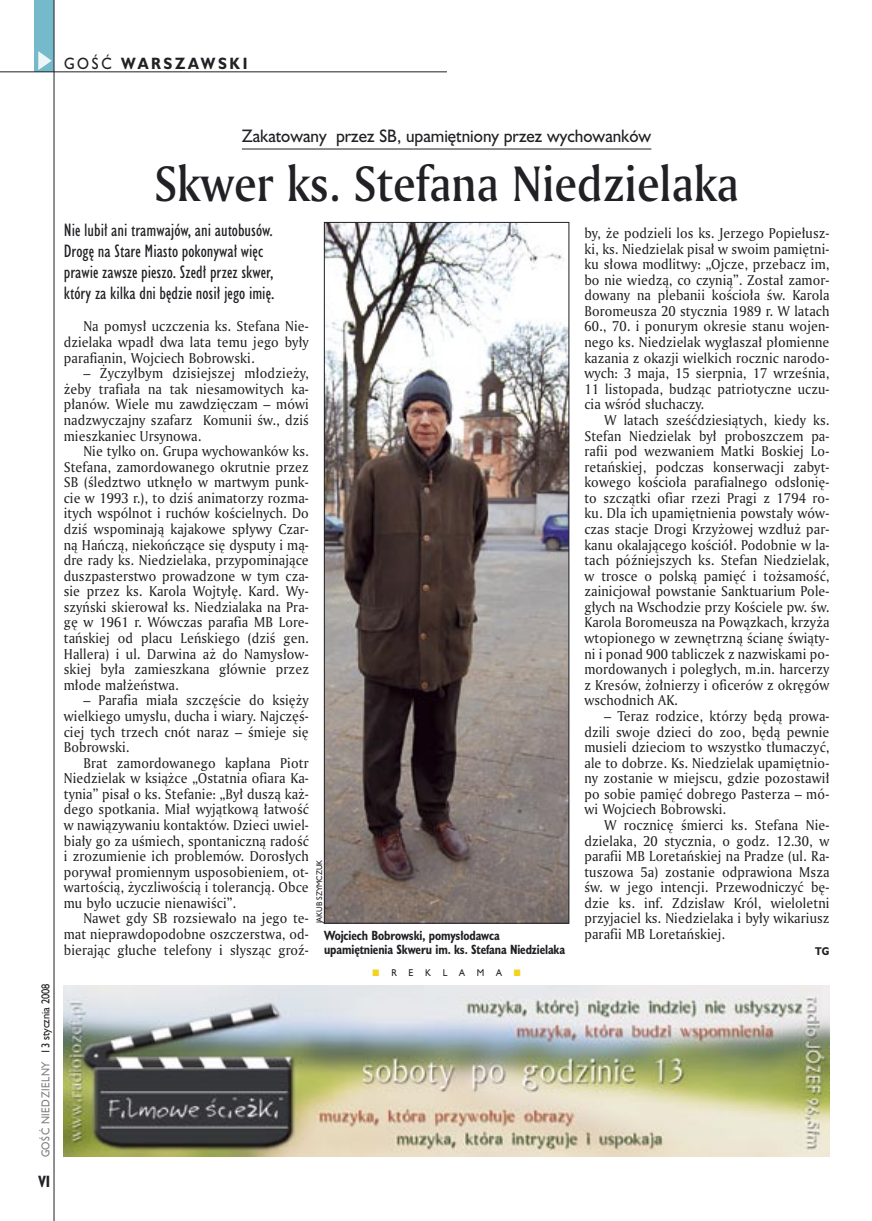
<style>
.page{position:relative;width:872px;height:1221px;background:#fff}
.page>*{position:absolute;margin:0;border:0;box-sizing:border-box;transform-origin:0 0}
._05a_tytyl_AmMd_32_pt{font:48px "Amerigo Md PL";color:#212125;scale:.9 1}
._06-4_lead_lokal_HuCn_11_pt{font:16.5px/21px "Humanst 521 Cn PL";color:#212125}
._04-3_nadtytul_lokal{font:16.5px "Humanst 521 PL";color:#212125;scale:.94 1}
.t1{font:700 15px "Humanst 521 PL";letter-spacing:.2em;color:#212125;scale:.9 1}
.t2{font:700 15px "Humanst 521 Cn PL";color:#212125;scale:.94 1}
._01_body_tekst{font:13.8px/15.6px "Amerigo PL";letter-spacing:.01em;color:#212125;text-align:justify;scale:.94 1}
._09_podpis_zdjecia_HuCnB{font:700 12.3px/14.4px "Humanst 521 Cn PL";letter-spacing:-.01em;color:#212125;scale:.94 1}
.t3{font:10.5px "Humanst 521 PL";letter-spacing:.05em;color:#7f7f83;scale:.9 1}
._01_body_tekst-2{font:700 10.35px "Humanst 521 PL";color:#212125;scale:.9 1}
._19b_reklama_lewa{font:9px "Humanst 521 PL";color:#212125;scale:.94 1}
._09a_autor_zdjecia_Hu_5_pt{font:7.5px "Humanst 521 PL";color:#212125;scale:.94 1}
.s1{font-weight:400}
.s2{color:#212125}
</style>
<div class="page">
<div style="left:35px;top:0;width:19px;height:72px;background:#75baca"></div>
<svg style="left:38px;top:51px;width:14px;height:19px"></svg>
<hr style="left:54px;top:0;width:1px;height:1220px;background:#212125">
<hr style="left:0;top:72px;width:447px;height:1px;background:#212125">
<img style="left:64px;top:985px;width:765px;height:171px">
<hr style="left:242px;top:149px;width:409px;height:1px;background:#212125">
<img style="left:326px;top:224px;width:241px;height:697px">
<div style="left:324px;top:222px;width:245px;height:701px;border:1px solid #212125"></div>
<p class="t1" style="left:64px;top:53px;width:205px"><span class="s1">GOŚĆ</span> WARSZAWSKI</p>
<p class="t3" style="left:38px;top:1157px;width:195px;rotate:-90deg">GOŚĆ NIEDZIELNY <span class="s2">13 stycznia 2008</span></p>
<p class="t2" style="left:38px;top:1170px;width:14px">VI</p>
<p class="_04-3_nadtytul_lokal" style="left:242px;top:124px;width:437px">Zakatowany przez SB, upamiętniony przez wychowanków</p>
<p class="_05a_tytyl_AmMd_32_pt" style="left:154px;top:151px;width:651px">Skwer ks. Stefana Niedzielaka</p>
<p class="_06-4_lead_lokal_HuCn_11_pt" style="left:64px;top:219px;width:212px">Nie lubił ani tramwajów, ani autobusów.<br>Drogę na Stare Miasto pokonywał więc prawie zawsze pieszo. Szedł przez skwer, który za kilka dni będzie nosił jego imię.</p>
<p class="_01_body_tekst" style="left:64px;top:318px;width:262px;text-indent:20px">Na pomysł uczczenia ks. Stefana Nie&shy;dzielaka wpadł dwa lata temu jego były parafianin, Wojciech Bobrowski.</p>
<p class="_01_body_tekst" style="left:64px;top:365px;width:262px;text-indent:20px">– Życzyłbym dzisiejszej młodzieży, żeby trafiała na tak niesamowitych ka&shy;płanów. Wiele mu zawdzięczam – mówi nadzwyczajny szafarz Komunii św., dziś mieszkaniec Ursynowa.</p>
<p class="_01_body_tekst" style="left:64px;top:443px;width:262px;text-indent:20px">Nie tylko on. Grupa wychowanków ks.<br>Stefana, zamordowanego okrutnie przez SB (śledztwo utknęło w martwym punk&shy;cie w 1993 r.), to dziś animatorzy rozma&shy;itych wspólnot i ruchów kościelnych. Do dziś wspominają kajakowe spływy Czar&shy;ną Hańczą, niekończące się dysputy i mą&shy;dre rady ks. Niedzielaka, przypominające duszpasterstwo prowadzone w tym cza&shy;sie przez ks. Karola Wojtyłę. Kard. Wy&shy;szyński skierował ks. Niedzialaka na Pra&shy;gę w 1961 r. Wówczas parafia MB Lore&shy;tańskiej od placu Leńskiego (dziś gen.<br>Hallera) i ul. Darwina aż do Namysłow&shy;skiej była zamieszkana głównie przez młode małżeństwa.</p>
<p class="_01_body_tekst" style="left:64px;top:692px;width:262px;text-indent:20px">– Parafia miała szczęście do księży wielkiego umysłu, ducha i wiary. Najczęś&shy;ciej tych trzech cnót naraz – śmieje się Bobrowski.</p>
<p class="_01_body_tekst" style="left:64px;top:754px;width:262px;text-indent:20px">Brat zamordowanego kapłana Piotr Niedzielak w książce „Ostatnia ofiara Ka&shy;tynia” pisał o ks. Stefanie: „Był duszą każ&shy;dego spotkania. Miał wyjątkową łatwość w nawiązywaniu kontaktów. Dzieci uwiel&shy;biały go za uśmiech, spontaniczną radość i zrozumienie ich problemów. Dorosłych porywał promiennym usposobieniem, ot&shy;wartością, życzliwością i tolerancją. Obce mu było uczucie nienawiści”.</p>
<p class="_01_body_tekst" style="left:64px;top:910px;width:262px;text-indent:20px">Nawet gdy SB rozsiewało na jego te&shy;mat nieprawdopodobne oszczerstwa, od&shy;bierając głuche telefony i słysząc groź-</p>
<p class="_09a_autor_zdjecia_Hu_5_pt" style="left:314px;top:923px;width:69px;rotate:-90deg">JAKUB SZYMCZUK</p>
<p class="_09_podpis_zdjecia_HuCnB" style="left:324px;top:927px;width:258px">Wojciech Bobrowski, pomysłodawca upamiętnienia Skweru im. ks. Stefana Niedzielaka</p>
<p class="_19b_reklama_lewa" style="left:391px;top:966px;width:7px">R</p>
<p class="_19b_reklama_lewa" style="left:408px;top:966px;width:7px">E</p>
<p class="_19b_reklama_lewa" style="left:425px;top:966px;width:8px">K</p>
<p class="_19b_reklama_lewa" style="left:443px;top:966px;width:6px">L</p>
<p class="_19b_reklama_lewa" style="left:459px;top:966px;width:8px">A</p>
<p class="_19b_reklama_lewa" style="left:477px;top:966px;width:9px">M</p>
<p class="_19b_reklama_lewa" style="left:496px;top:966px;width:8px">A</p>
<p class="_01_body_tekst" style="left:584px;top:225px;width:262px">by, że podzieli los ks. Jerzego Popiełusz&shy;ki, ks. Niedzielak pisał w swoim pamiętni&shy;ku słowa modlitwy: „Ojcze, przebacz im, bo nie wiedzą, co czynią”. Został zamor&shy;dowany na plebanii kościoła św. Karola Boromeusza 20 stycznia 1989 r. W latach 60., 70. i ponurym okresie stanu wojen&shy;nego ks. Niedzielak wygłaszał płomienne kazania z okazji wielkich rocznic narodo&shy;wych: 3 maja, 15 sierpnia, 17 września, 11 listopada, budząc patriotyczne uczu&shy;cia wśród słuchaczy.</p>
<p class="_01_body_tekst" style="left:584px;top:412px;width:262px;text-indent:20px">W latach sześćdziesiątych, kiedy ks.<br>Stefan Niedzielak był proboszczem pa&shy;rafii pod wezwaniem Matki Boskiej Lo&shy;retańskiej, podczas konserwacji zabyt&shy;kowego kościoła parafialnego odsłonię&shy;to szczątki ofiar rzezi Pragi z 1794 ro&shy;ku. Dla ich upamiętnienia powstały wów&shy;czas stacje Drogi Krzyżowej wzdłuż par&shy;kanu okalającego kościół. Podobnie w la&shy;tach późniejszych ks. Stefan Niedzielak, w trosce o polską pamięć i tożsamość, zainicjował powstanie Sanktuarium Pole&shy;głych na Wschodzie przy Kościele pw. św.<br>Karola Boromeusza na Powązkach, krzyża wtopionego w zewnętrzną ścianę świąty&shy;ni i ponad 900 tabliczek z nazwiskami po&shy;mordowanych i poległych, m.in. harcerzy z Kresów, żołnierzy i oficerów z okręgów wschodnich AK.</p>
<p class="_01_body_tekst" style="left:584px;top:707px;width:262px;text-indent:20px">– Teraz rodzice, którzy będą prowa&shy;dzili swoje dzieci do zoo, będą pewnie musieli dzieciom to wszystko tłumaczyć, ale to dobrze. Ks. Niedzielak upamiętnio&shy;ny zostanie w miejscu, gdzie pozostawił po sobie pamięć dobrego Pasterza – mó&shy;wi Wojciech Bobrowski.</p>
<p class="_01_body_tekst" style="left:584px;top:816px;width:262px;text-indent:20px">W rocznicę śmierci ks. Stefana Nie&shy;dzielaka, 20 stycznia, o godz. 12.30, w parafii MB Loretańskiej na Pradze (ul. Ra&shy;tuszowa 5a) zostanie odprawiona Msza św. w jego intencji. Przewodniczyć bę&shy;dzie ks. inf. Zdzisław Król, wieloletni przyjaciel ks. Niedzielaka i były wikariusz parafii MB Loretańskiej.</p>
<p class="_01_body_tekst-2" style="left:815px;top:943px;width:17px">TG</p>
</div>
